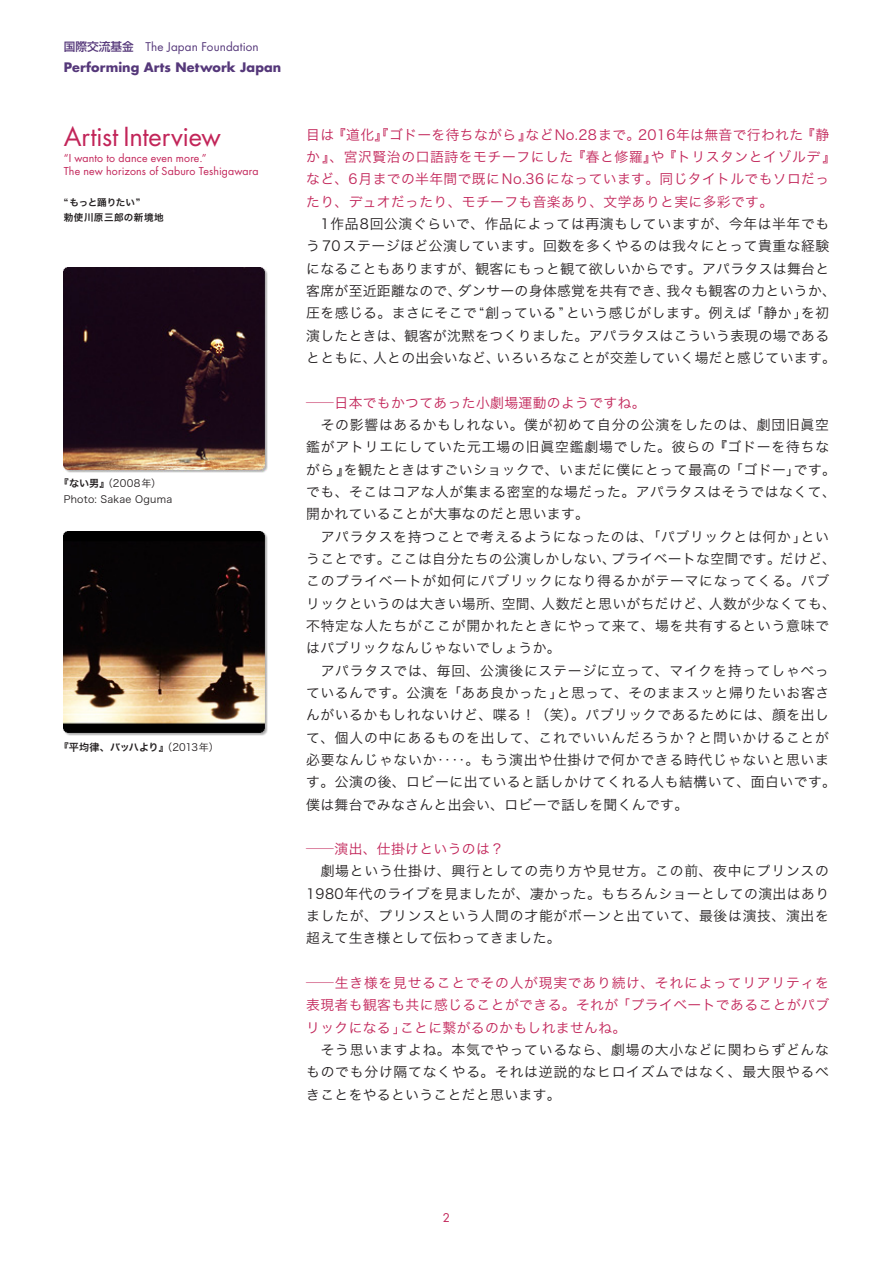
<style>
.page{position:relative;width:893px;height:1263px;background:#fff}
.page>*{position:absolute;margin:0;border:0;box-sizing:border-box;transform-origin:0 0}
.t1{font:25.5px "Futura";letter-spacing:-.01em;color:#c22559}
.本文_日{font:13.8px/22.4px "Hira Kaku Pro W3";letter-spacing:.04em;color:#231f20}
.本文_日-2{font:13.8px/22.4px "Hira Kaku Pro W3";letter-spacing:.025em;color:#c22559}
.本文_日-3{font:13.8px "Hira Kaku Pro W3";letter-spacing:.025em;color:#c22559;scale:2 1}
.本文_日-4{font:13.8px "Hira Kaku Pro W3";letter-spacing:.06em;color:#231f20}
.本文_日-5{font:13.8px "Hira Kaku Pro W3";letter-spacing:.055em;color:#c22559;scale:2 1}
.t2{font:700 12.75px "Futura";letter-spacing:.01em;color:#55387a}
.t3{font:11.7px "Futura";letter-spacing:.01em;color:#55387a}
.t4{font:11.7px "Futura";color:#c22559}
.t5{font:10.65px/12.8px "Futura";letter-spacing:.01em;color:#c22559}
.データ_日{font:10.05px "Hira Kaku Pro W3";letter-spacing:.03em;color:#231f20}
.データ_日-2{font:10.05px "Hira Kaku Pro W6";letter-spacing:-.03em;color:#231f20}
.t6{font:9.6px/14.9px "Hira Kaku Pro W6";letter-spacing:.03em;color:#231f20}
.s1{font-family:"Shin Go Pro";font-weight:500}
.s2{font-family:"Hira Kaku Pro W6"}
.s3{font-family:"Hira Kaku Pro W3"}
</style>
<div class="page">
<img style="left:64px;top:268px;width:204px;height:204px">
<img style="left:64px;top:531px;width:204px;height:205px">
<p class="t3" style="left:64px;top:38px;width:196px"><span class="s1">国際交流基金　</span>The Japan Foundation</p>
<p class="t2" style="left:64px;top:58px;width:219px">Performing Arts Network Japan</p>
<h1 class="t1" style="left:64px;top:119px;width:159px">Artist Interview</h1>
<p class="t5" style="left:64px;top:152px;width:196px">I“ wanto to dance even more “.<br>The new horizons of Saburo Teshigawara</p>
<p class="t6" style="left:64px;top:195px;width:101px">“もっと踊りたい“<br>勅使川原三郎の新境地</p>
<p class="データ_日" style="left:59px;top:475px;width:104px"><span class="s2">『ない男』</span>（2008年(</p>
<p class="データ_日" style="left:64px;top:490px;width:110px">Photo: Sakae Oguma</p>
<p class="データ_日-2" style="left:59px;top:738px;width:162px">『平均律、バッハより』<span class="s3">（2013年(</span></p>
<p class="本文_日-2" style="left:332px;top:122px;width:202px">『道化』『ゴドーを待ちながら』</p>
<p class="本文_日-2" style="left:638px;top:122px;width:167px">2016年は無音で行われた</p>
<p class="本文_日-2" style="left:801px;top:122px;width:29px">『静</p>
<p class="本文_日-2" style="left:526px;top:122px;width:116px">などNo.28まで。</p>
<p class="本文_日-2" style="left:306px;top:122px;width:531px">目は<br>か』、宮沢賢治の口語詩をモチーフにした『春と修羅や』『トリスタンとイゾルデ『など、6月までの半年間で既にNo.36になっています。同じタイトルでもソロだったり、デュオだったり、モチーフも音楽あり、文学ありと実に多彩です。</p>
<p class="本文_日" style="left:306px;top:212px;width:525px">　1作品8回公演ぐらいで、作品によっては再演もしていますが、今年は半年でも</p>
<p class="本文_日" style="left:306px;top:234px;width:525px">う70ステージほど公演しています。回数を多くやるのは我々にとって貴重な経験</p>
<p class="本文_日" style="left:306px;top:256px;width:524px">になることもありますが、観客にもっと観て欲しいからです。アパラタスは舞台と</p>
<p class="本文_日" style="left:666px;top:279px;width:171px">我々も観客の力というか、</p>
<p class="本文_日" style="left:458px;top:279px;width:214px">ダンサーの身体感覚を共有でき、</p>
<p class="本文_日" style="left:306px;top:279px;width:157px">客席が至近距離なので、</p>
<p class="本文_日" style="left:306px;top:301px;width:503px">圧を感じる。まさにそこで“創っている”という感じがします。例えば「静か」</p>
<p class="本文_日" style="left:306px;top:323px;width:524px">演したときは、観客が沈黙をつくりました。アパラタスはこういう表現の場である</p>
<p class="本文_日" style="left:496px;top:346px;width:341px">いろいろなことが交差していく場だと感じています。</p>
<p class="本文_日" style="left:801px;top:301px;width:30px">を初</p>
<p class="本文_日" style="left:373px;top:346px;width:129px">人との出会いなど、</p>
<p class="本文_日" style="left:306px;top:346px;width:72px">とともに、</p>
<p class="本文_日-3" style="left:306px;top:390px;width:171px">─日本でもかつてあった小劇場運動のようですね。</p>
<p class="本文_日" style="left:306px;top:413px;width:524px">　その影響はあるかもしれない。僕が初めて自分の公演をしたのは、劇団旧眞空</p>
<p class="本文_日-4" style="left:306px;top:435px;width:525px">鑑がアトリエにしていた元工場の旧眞空鑑劇場でした。彼らの『ゴドーを待ちな</p>
<p class="本文_日" style="left:794px;top:457px;width:44px">です。</p>
<p class="本文_日" style="left:344px;top:457px;width:458px">を観たときはすごいショックで、いまだに僕にとって最高の「ゴドー」</p>
<p class="本文_日" style="left:306px;top:457px;width:531px">がら』<br>でも、そこはコアな人が集まる密室的な場だった。アパラタスはそうではなくて、開かれていることが大事なのだと思います。</p>
<p class="本文_日" style="left:801px;top:524px;width:30px">とい</p>
<p class="本文_日" style="left:611px;top:524px;width:226px;text-indent:-305px">　アパラタスを持つことで考えるようになったのは、「パブリックとは何か」<br>プライベートな空間です。だけど、</p>
<p class="本文_日" style="left:306px;top:547px;width:311px">うことです。ここは自分たちの公演しかしない、</p>
<p class="本文_日" style="left:306px;top:569px;width:525px">このプライベートが如何にパブリックになり得るかがテーマになってくる。パブ</p>
<p class="本文_日" style="left:709px;top:591px;width:129px">人数が少なくても、</p>
<p class="本文_日" style="left:542px;top:591px;width:171px">人数だと思いがちだけど、</p>
<p class="本文_日" style="left:502px;top:591px;width:44px">空間、</p>
<p class="本文_日" style="left:306px;top:591px;width:525px">リックというのは大きい場所、<br>不特定な人たちがここが開かれたときにやって来て、場を共有するという意味ではパブリックなんじゃないでしょうか。</p>
<p class="本文_日" style="left:306px;top:658px;width:524px;text-align:right">　アパラタスでは、毎回、公演後にステージに立って、マイクを持ってしゃべっと思って、そのままスッと帰りたいお客さ</p>
<p class="本文_日" style="left:306px;top:680px;width:531px">ているんです。公演を「ああ良かった」<br>んがいるかもしれないけど、喋る！（笑）。パブリックであるためには、顔を出して、個人の中にあるものを出して、これでいいんだろうか？と問いかけることが必要なんじゃないか‥‥。もう演出や仕掛けで何かできる時代じゃないと思います。公演の後、ロビーに出ていると話しかけてくれる人も結構いて、面白いです。僕は舞台でみなさんと出会い、ロビーで話しを聞くんです。</p>
<p class="本文_日-3" style="left:306px;top:837px;width:100px">─演出、仕掛けというのは?</p>
<p class="本文_日" style="left:306px;top:859px;width:525px;text-align:justify">　劇場という仕掛け、興行としての売り方や見せ方。この前、夜中にプリンスの1980年代のライブを見ましたが、凄かった。もちろんショーとしての演出はありましたが、プリンスという人間の才能がボーンと出ていて、最後は演技、演出を超えて生き様として伝わってきました。</p>
<p class="本文_日-5" style="left:306px;top:971px;width:263px">─生き様を見せることでその人が現実であり続け、それによってリアリティを</p>
<p class="本文_日-2" style="left:306px;top:993px;width:525px">表現者も観客も共に感じることができる。それが「プライベートであることがパブ</p>
<p class="本文_日-2" style="left:400px;top:1015px;width:228px">ことに繋がるのかもしれませんね。</p>
<p class="本文_日-2" style="left:306px;top:1015px;width:102px">リックになる」</p>
<p class="本文_日" style="left:306px;top:1038px;width:524px;text-align:justify">　そう思いますよね。本気でやっているなら、劇場の大小などに関わらずどんなものでも分け隔てなくやる。それは逆説的なヒロイズムではなく、最大限やるべきことをやるということだと思います。</p>
<p class="t4" style="left:443px;top:1210px;width:9px">2</p>
</div>
